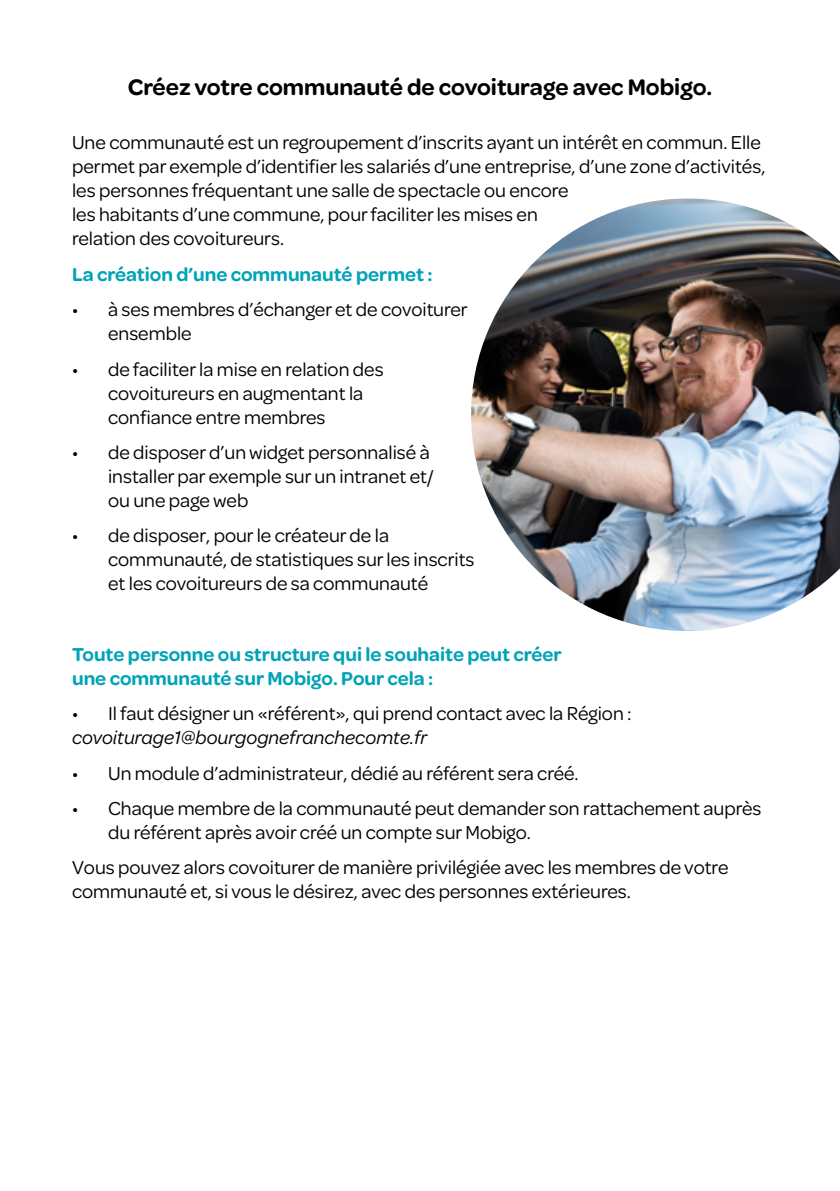
<style>
.page{position:relative;width:840px;height:1191px;background:#fff}
.page>*{position:absolute;margin:0;border:0;box-sizing:border-box;transform-origin:0 0}
.t1{font:600 24px "Omnes";color:#000}
.t2{font:20px/24px "Omnes";color:#000}
.t3{font:600 20px/24px "Omnes";color:#00a3b7}
.t4{font:italic 20px "Omnes";color:#000}
</style>
<div class="page">
<img style="left:471px;top:198px;width:368px;height:433px">
<p class="t1" style="left:128px;top:70px;width:585px">Créez votre communauté de covoiturage avec Mobigo.</p>
<p class="t2" style="left:72px;top:130px;width:694px">Une communauté est un regroupement d’inscrits ayant un intérêt en commun. Elle permet par exemple d’identifier les salariés d’une entreprise, d’une zone d’activités, les personnes fréquentant une salle de spectacle ou encore<br>les habitants d’une commune, pour faciliter les mises en<br>relation des covoitureurs.</p>
<p class="t3" style="left:72px;top:261px;width:362px">La création d’une communauté permet :</p>
<p class="t2" style="left:108px;top:296px;width:361px;text-indent:-36px">• à ses membres d’échanger et de covoiturer ensemble</p>
<p class="t2" style="left:108px;top:356px;width:277px;text-indent:-36px">• de faciliter la mise en relation des covoitureurs en augmentant la confiance entre membres</p>
<p class="t2" style="left:108px;top:439px;width:327px;text-indent:-36px">• de disposer d’un widget personnalisé à installer par exemple sur un intranet et/ ou une page web</p>
<p class="t2" style="left:108px;top:522px;width:367px;text-indent:-36px">• de disposer, pour le créateur de la communauté, de statistiques sur les inscrits et les covoitureurs de sa communauté</p>
<p class="t3" style="left:72px;top:641px;width:491px">Toute personne ou structure qui le souhaite peut créer une communauté sur Mobigo. Pour cela :</p>
<p class="t2" style="left:72px;top:700px;width:561px">• Il faut désigner un «référent», qui prend contact avec la Région :</p>
<p class="t4" style="left:72px;top:725px;width:356px">covoiturage1@bourgognefranchecomte.fr</p>
<p class="t2" style="left:72px;top:760px;width:508px">• Un module d’administrateur, dédié au référent sera créé.</p>
<p class="t2" style="left:108px;top:795px;width:654px;text-indent:-36px">• Chaque membre de la communauté peut demander son rattachement auprès du référent après avoir créé un compte sur Mobigo.</p>
<p class="t2" style="left:72px;top:854px;width:657px">Vous pouvez alors covoiturer de manière privilégiée avec les membres de votre communauté et, si vous le désirez, avec des personnes extérieures.</p>
</div>
